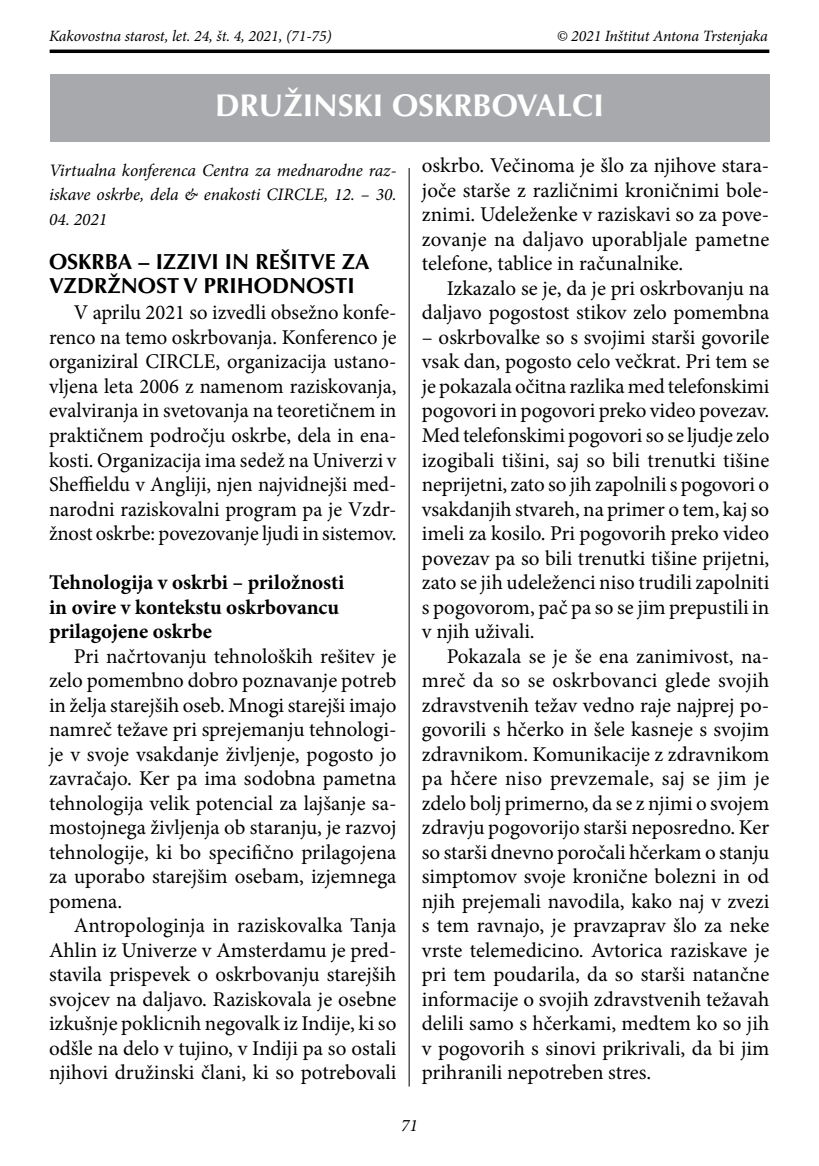
<style>
.page{position:relative;width:819px;height:1166px;background:#fff}
.page>*{position:absolute;margin:0;border:0;box-sizing:border-box;transform-origin:0 0}
.t1{font:700 31.5px "Optima LTCYR";color:#fff}
.t2{font:700 21.88px/24.5px "Optima LTCYR";color:#000}
.t3{font:21px/24.5px "Minion Pro";color:#000;text-align:justify}
.t4{font:700 21px/24.5px "Minion Pro";color:#000}
.t5{font:italic 17.5px/24.5px "Minion Pro";letter-spacing:-.005em;color:#000}
.t6{font:italic 15.75px "Minion Pro";letter-spacing:-.01em;color:#000}
</style>
<div class="page">
<hr style="left:50px;top:50px;width:719px;height:3px;background:#000">
<hr style="left:409px;top:74px;width:1px;height:1012px;background:#000">
<div style="left:382px;top:108px;width:55px;height:60px;background:#fff"></div>
<div style="left:50px;top:74px;width:719px;height:67px;background:#a7a9ac"></div>
<p class="t6" style="left:49px;top:25px;width:284px">Kakovostna starost, let. 24, št. 4, 2021, (71-75)</p>
<p class="t6" style="left:556px;top:25px;width:212px">© 2021 Inštitut Antona Trstenjaka</p>
<h1 class="t1" style="left:215px;top:86px;width:390px">DRUŽINSKI OSKRBOVALCI</h1>
<p class="t5" style="left:49px;top:158px;width:349px">Virtualna konferenca Centra za mednarodne raz&shy;iskave oskrbe, dela &amp; enakosti CIRCLE, 12. – 30.</p>
<p class="t5" style="left:49px;top:207px;width:60px">04. 2021</p>
<p class="t2" style="left:49px;top:249px;width:322px">OSKRBA – IZZIVI IN REŠITVE ZA<br>VZDRŽNOST V PRIHODNOSTI</p>
<p class="t3" style="left:49px;top:301px;width:349px;text-indent:25px">V aprilu 2021 so izvedli obsežno konfe&shy;renco na temo oskrbovanja. Konferenco je organiziral CIRCLE, organizacija ustano&shy;vljena leta 2006 z namenom raziskovanja, evalviranja in svetovanja na teoretičnem in praktičnem področju oskrbe, dela in ena&shy;kosti. Organizacija ima sedež na Univerzi v Sheffieldu v Angliji, njen najvidnejši med&shy;narodni raziskovalni program pa je Vzdr&shy;žnost oskrbe: povezovanje ljudi in sistemov.</p>
<p class="t4" style="left:49px;top:570px;width:297px">Tehnologija v oskrbi – priložnosti in ovire v kontekstu oskrbovancu prilagojene oskrbe</p>
<p class="t3" style="left:49px;top:644px;width:349px;text-indent:25px">Pri načrtovanju tehnoloških rešitev je zelo pomembno dobro poznavanje potreb in želja starejših oseb. Mnogi starejši imajo namreč težave pri sprejemanju tehnologi&shy;je v svoje vsakdanje življenje, pogosto jo zavračajo. Ker pa ima sodobna pametna tehnologija velik potencial za lajšanje sa&shy;mostojnega življenja ob staranju, je razvoj tehnologije, ki bo specifično prilagojena za uporabo starejšim osebam, izjemnega pomena.</p>
<p class="t3" style="left:49px;top:913px;width:349px;text-indent:25px">Antropologinja in raziskovalka Tanja Ahlin iz Univerze v Amsterdamu je pred&shy;stavila prispevek o oskrbovanju starejših svojcev na daljavo. Raziskovala je osebne izkušnje poklicnih negovalk iz Indije, ki so odšle na delo v tujino, v Indiji pa so ostali njihovi družinski člani, ki so potrebovali</p>
<p class="t3" style="left:422px;top:154px;width:349px">oskrbo. Večinoma je šlo za njihove stara&shy;joče starše z različnimi kroničnimi bole&shy;znimi. Udeleženke v raziskavi so za pove&shy;zovanje na daljavo uporabljale pametne telefone, tablice in računalnike.</p>
<p class="t3" style="left:422px;top:276px;width:349px;text-align:right">Izkazalo se je, da je pri oskrbovanju na daljavo pogostost stikov zelo pomembna</p>
<p class="t3" style="left:422px;top:325px;width:349px">– oskrbovalke so s svojimi starši govorile vsak dan, pogosto celo večkrat. Pri tem se je pokazala očitna razlika med telefonskimi pogovori in pogovori preko video povezav.<br>Med telefonskimi pogovori so se ljudje zelo izogibali tišini, saj so bili trenutki tišine neprijetni, zato so jih zapolnili s pogovori o vsakdanjih stvareh, na primer o tem, kaj so imeli za kosilo. Pri pogovorih preko video povezav pa so bili trenutki tišine prijetni, zato se jih udeleženci niso trudili zapolniti s pogovorom, pač pa so se jim prepustili in v njih uživali.</p>
<p class="t3" style="left:422px;top:644px;width:349px;text-indent:25px">Pokazala se je še ena zanimivost, na&shy;mreč da so se oskrbovanci glede svojih zdravstvenih težav vedno raje najprej po&shy;govorili s hčerko in šele kasneje s svojim zdravnikom. Komunikacije z zdravnikom pa hčere niso prevzemale, saj se jim je zdelo bolj primerno, da se z njimi o svojem zdravju pogovorijo starši neposredno. Ker so starši dnevno poročali hčerkam o stanju simptomov svoje kronične bolezni in od njih prejemali navodila, kako naj v zvezi s tem ravnajo, je pravzaprav šlo za neke vrste telemedicino. Avtorica raziskave je pri tem poudarila, da so starši natančne informacije o svojih zdravstvenih težavah delili samo s hčerkami, medtem ko so jih v pogovorih s sinovi prikrivali, da bi jim prihranili nepotreben stres.</p>
<p class="t5" style="left:401px;top:1113px;width:18px">71</p>
</div>
